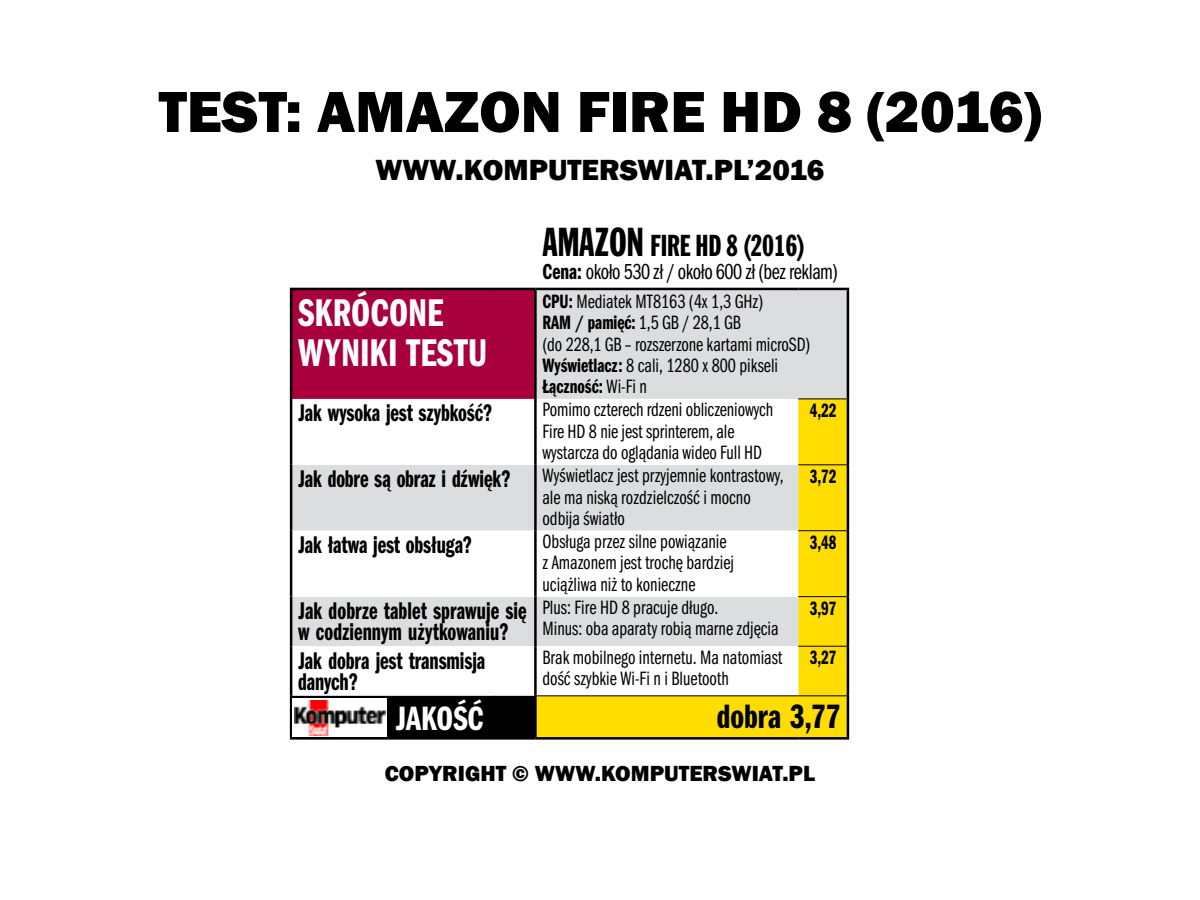
<style>
.page{position:relative;width:1200px;height:900px;background:#fff}
.page>*{position:absolute;margin:0;border:0;box-sizing:border-box;transform-origin:0 0}
.t1{font:800 60px "Franklin Gothic";color:#000}
.t2{font:40px/40px "Franklin Gothic URW Com Dem";color:#fff}
.t3{font:35px "Franklin Gothic URW Com Dem";color:#000}
.t4{font:35px "Franklin Gothic URW Com Dem";color:#fff}
.t5{font:800 30px "Franklin Gothic";color:#000}
.t6{font:30px "Frank Goth X Cn EU";letter-spacing:-.01em;color:#000}
.t7{font:25px/21.2px "Franklin Gothic URW Com Dem";letter-spacing:-.005em;color:#000;scale:.9 1}
.t8{font:22.5px "Franklin Gothic URW Com Boo";letter-spacing:-.02em;color:#000;scale:.95 1}
.t9{font:800 22.5px "Franklin Gothic";color:#000}
.t10{font:20px/21.2px "Franklin Gothic URW Com Boo";color:#000;scale:.95 1}
.t11{font:20px "Franklin Gothic URW Com Dem";letter-spacing:-.005em;color:#000;scale:.9 1}
.t12{font:20px "Franklin Gothic URW Com Dem";letter-spacing:-.005em;color:#000;scale:.95 1}
.s1{font-size:40px}
.s2{font-family:"Franklin Gothic URW Com Dem"}
.s3{font-family:"Franklin Gothic URW Com Boo"}
</style>
<div class="page">
<svg style="left:292px;top:290px;width:555px;height:356px;background:#c88ba2"></svg>
<svg style="left:292px;top:399px;width:242px;height:198px"></svg>
<svg style="left:537px;top:399px;width:310px;height:338px"></svg>
<svg style="left:292px;top:646px;width:506px;height:91px"></svg>
<hr style="left:798px;top:530px;width:49px;height:1px;background:#000">
<hr style="left:290px;top:288px;width:205px;height:2px;background:#000">
<hr style="left:290px;top:290px;width:2px;height:109px;background:#000">
<hr style="left:495px;top:288px;width:40px;height:2px;background:#000">
<hr style="left:534px;top:696px;width:3px;height:41px;background:#000">
<hr style="left:847px;top:696px;width:2px;height:41px;background:#000">
<hr style="left:534px;top:290px;width:3px;height:109px;background:#000">
<hr style="left:290px;top:696px;width:2px;height:41px;background:#000">
<hr style="left:495px;top:696px;width:1px;height:41px;background:#000">
<hr style="left:847px;top:290px;width:2px;height:109px;background:#000">
<hr style="left:290px;top:399px;width:2px;height:66px;background:#000">
<hr style="left:290px;top:465px;width:2px;height:66px;background:#000">
<hr style="left:290px;top:531px;width:2px;height:66px;background:#000">
<hr style="left:290px;top:597px;width:2px;height:49px;background:#000">
<hr style="left:290px;top:646px;width:2px;height:50px;background:#000">
<hr style="left:534px;top:399px;width:3px;height:66px;background:#000">
<hr style="left:534px;top:465px;width:3px;height:66px;background:#000">
<hr style="left:534px;top:531px;width:3px;height:66px;background:#000">
<hr style="left:534px;top:597px;width:3px;height:49px;background:#000">
<hr style="left:534px;top:646px;width:3px;height:50px;background:#000">
<hr style="left:535px;top:288px;width:263px;height:2px;background:#000">
<hr style="left:798px;top:288px;width:51px;height:2px;background:#000">
<hr style="left:537px;top:695px;width:261px;height:1px;background:#000">
<hr style="left:798px;top:596px;width:49px;height:1px;background:#000">
<hr style="left:798px;top:646px;width:49px;height:1px;background:#000">
<hr style="left:798px;top:464px;width:49px;height:1px;background:#000">
<hr style="left:290px;top:737px;width:205px;height:3px;background:#000">
<hr style="left:495px;top:737px;width:40px;height:3px;background:#000">
<hr style="left:535px;top:737px;width:263px;height:3px;background:#000">
<hr style="left:798px;top:737px;width:51px;height:3px;background:#000">
<hr style="left:798px;top:398px;width:49px;height:1px;background:#000">
<hr style="left:798px;top:695px;width:49px;height:1px;background:#000">
<hr style="left:847px;top:399px;width:2px;height:66px;background:#000">
<hr style="left:847px;top:465px;width:2px;height:66px;background:#000">
<hr style="left:847px;top:531px;width:2px;height:66px;background:#000">
<hr style="left:847px;top:597px;width:2px;height:49px;background:#000">
<hr style="left:847px;top:646px;width:2px;height:50px;background:#000">
<div style="left:292px;top:698px;width:95px;height:39px;background:#fff"></div>
<img style="left:295px;top:700px;width:90px;height:36px">
<h1 class="t1" style="left:159px;top:73px;width:884px">TEST: AMAZON FIRE HD 8 (2016)</h1>
<h3 class="t5" style="left:376px;top:151px;width:450px">WWW.KOMPUTERSWIAT.PL’2016</h3>
<h3 class="t6" style="left:543px;top:228px;width:264px"><span class="s1">AMAZON</span> FIRE HD 8 (2016)</h3>
<p class="t8" style="left:543px;top:259px;width:313px"><span class="s2">Cena:</span> około 530 zł / około 600 zł (bez reklam)</p>
<h2 class="t2" style="left:298px;top:293px;width:191px">skrócone wyniki testu</h2>
<p class="t10" style="left:543px;top:291px;width:284px"><span class="s2">CPU:</span> Mediatek MT8163 (4x 1,3 GHz)<br><span class="s2">RAM / pamięć:</span> 1,5 GB / 28,1 GB<br>(do 228,1 GB – rozszerzone kartami microSD)<br><span class="s2">Wyświetlacz:</span> 8 cali, 1280 x 800 pikseli</p>
<p class="t12" style="left:543px;top:375px;width:112px">Łączność: <span class="s3">Wi-Fi n</span></p>
<p class="t7" style="left:298px;top:403px;width:217px">Jak wysoka jest szybkość?</p>
<p class="t10" style="left:543px;top:400px;width:244px">Pomimo czterech rdzeni obliczeniowych<br>Fire HD 8 nie jest sprinterem, ale wystarcza do oglądania wideo Full HD</p>
<p class="t11" style="left:810px;top:399px;width:31px">4,22</p>
<p class="t7" style="left:298px;top:469px;width:238px">Jak dobre są obraz i dźwięk?</p>
<p class="t10" style="left:543px;top:465px;width:255px">Wyświetlacz jest przyjemnie kontrastowy, ale ma niską rozdzielczość i mocno odbija światło</p>
<p class="t11" style="left:810px;top:465px;width:31px">3,72</p>
<p class="t7" style="left:298px;top:534px;width:195px">Jak łatwa jest obsługa?</p>
<p class="t10" style="left:543px;top:531px;width:203px">Obsługa przez silne powiązanie z Amazonem jest trochę bardziej uciążliwa niż to konieczne</p>
<p class="t11" style="left:810px;top:531px;width:31px">3,48</p>
<p class="t7" style="left:298px;top:600px;width:255px">Jak dobrze tablet sprawuje się w codziennym użytkowaniu?</p>
<p class="t10" style="left:543px;top:597px;width:250px">Plus: Fire HD 8 pracuje długo.<br>Minus: oba aparaty robią marne zdjęcia</p>
<p class="t11" style="left:810px;top:597px;width:31px">3,97</p>
<p class="t7" style="left:298px;top:650px;width:209px">Jak dobra jest transmisja danych?</p>
<p class="t10" style="left:543px;top:647px;width:254px">Brak mobilnego internetu. Ma natomiast dość szybkie Wi-Fi n i Bluetooth</p>
<p class="t11" style="left:810px;top:647px;width:31px">3,27</p>
<h3 class="t4" style="left:396px;top:698px;width:90px">jakość</h3>
<h3 class="t3" style="left:717px;top:696px;width:125px">dobra 3,77</h3>
<p class="t9" style="left:385px;top:759px;width:432px">COPYRIGHT © WWW.KOMPUTERSWIAT.PL</p>
</div>
